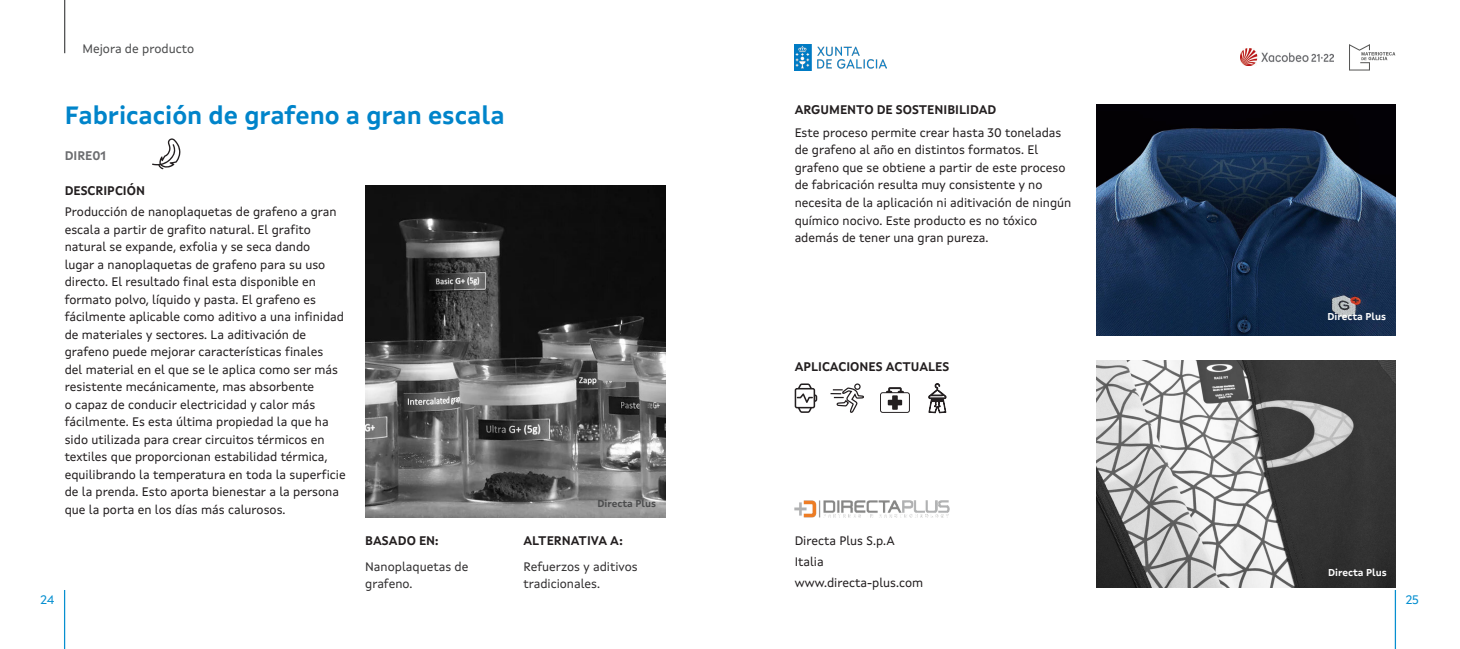
<style>
.page{position:relative;width:1460px;height:649px;background:#fff}
.page>*{position:absolute;margin:0;border:0;box-sizing:border-box;transform-origin:0 0}
.NomMaterial{font:700 25px "Xunta Sans";color:#0084ca}
.t1{font:12.5px/17.5px "Xunta Sans";color:#231f20}
.t2{font:700 12.5px "Xunta Sans";color:#231f20}
.t3{font:12.5px/17.5px "Xunta Sans";color:#312f30}
.t4{font:12.5px "Xunta Sans";color:#4b4c4d}
.t5{font:700 12.5px "Xunta Sans";color:#6c6d70}
.t6{font:12.5px "Xunta Sans";color:#068fd0}
.t7{font:700 10px "Xunta Sans";color:#fff}
.t8{font:700 10px "Xunta Sans";color:#4b4c4d}
</style>
<div class="page">
<hr style="left:1394px;top:589px;width:2px;height:59px;background:#068fd0">
<hr style="left:64px;top:0;width:1px;height:53px;background:#4b4c4d">
<img style="left:794px;top:44px;width:92px;height:26px">
<img style="left:1240px;top:49px;width:93px;height:17px">
<svg style="left:1349px;top:44px;width:46px;height:26px"></svg>
<hr style="left:64px;top:589px;width:1px;height:59px;background:#068fd0">
<img style="left:365px;top:185px;width:300px;height:332px">
<svg style="left:152px;top:138px;width:29px;height:31px"></svg>
<img style="left:794px;top:500px;width:155px;height:17px">
<img style="left:1096px;top:361px;width:299px;height:226px">
<img style="left:1096px;top:105px;width:299px;height:230px">
<svg style="left:794px;top:383px;width:23px;height:30px"></svg>
<svg style="left:830px;top:383px;width:34px;height:30px"></svg>
<svg style="left:880px;top:387px;width:30px;height:26px"></svg>
<svg style="left:928px;top:383px;width:18px;height:31px"></svg>
<p class="t4" style="left:82px;top:41px;width:113px">Mejora de producto</p>
<p class="NomMaterial" style="left:65px;top:100px;width:441px">Fabricación de grafeno a gran escala</p>
<p class="t5" style="left:65px;top:147px;width:43px">DIRE01</p>
<p class="t2" style="left:65px;top:183px;width:82px">DESCRIPCIÓN</p>
<p class="t1" style="left:65px;top:203px;width:282px">Producción de nanoplaquetas de grafeno a gran escala a partir de grafito natural. El grafito natural se expande, exfolia y se seca dando<br>lugar a nanoplaquetas de grafeno para su uso directo. El resultado final esta disponible en formato polvo, líquido y pasta. El grafeno es fácilmente aplicable como aditivo a una infinidad de materiales y sectores. La aditivación de grafeno puede mejorar características finales<br>del material en el que se le aplica como ser más resistente mecánicamente, mas absorbente<br>o capaz de conducir electricidad y calor más fácilmente. Es esta última propiedad la que ha sido utilizada para crear circuitos térmicos en textiles que proporcionan estabilidad térmica, equilibrando la temperatura en toda la superficie de la prenda. Esto aporta bienestar a la persona que la porta en los días más calurosos.</p>
<p class="t8" style="left:597px;top:497px;width:60px">Directa Plus</p>
<p class="t2" style="left:365px;top:533px;width:75px">BASADO EN:</p>
<p class="t2" style="left:523px;top:532px;width:101px">ALTERNATIVA A:</p>
<p class="t3" style="left:365px;top:557px;width:105px">Nanoplaquetas de grafeno.</p>
<p class="t3" style="left:523px;top:557px;width:116px">Refuerzos y aditivos tradicionales.</p>
<p class="t2" style="left:794px;top:102px;width:203px">ARGUMENTO DE SOSTENIBILIDAD</p>
<p class="t1" style="left:794px;top:124px;width:278px">Este proceso permite crear hasta 30 toneladas de grafeno al año en distintos formatos. El grafeno que se obtiene a partir de este proceso de fabricación resulta muy consistente y no necesita de la aplicación ni aditivación de ningún químico nocivo. Este producto es no tóxico además de tener una gran pureza.</p>
<p class="t2" style="left:794px;top:358px;width:156px">APLICACIONES ACTUALES</p>
<p class="t1" style="left:794px;top:531px;width:102px">Directa Plus S.p.A</p>
<p class="t1" style="left:794px;top:552px;width:31px">Italia</p>
<p class="t1" style="left:794px;top:573px;width:130px">www.directa-plus.com</p>
<p class="t7" style="left:1327px;top:311px;width:60px">Directa Plus</p>
<p class="t7" style="left:1328px;top:566px;width:60px">Directa Plus</p>
<p class="t6" style="left:41px;top:592px;width:15px">24</p>
<p class="t6" style="left:1405px;top:592px;width:15px">25</p>
</div>
